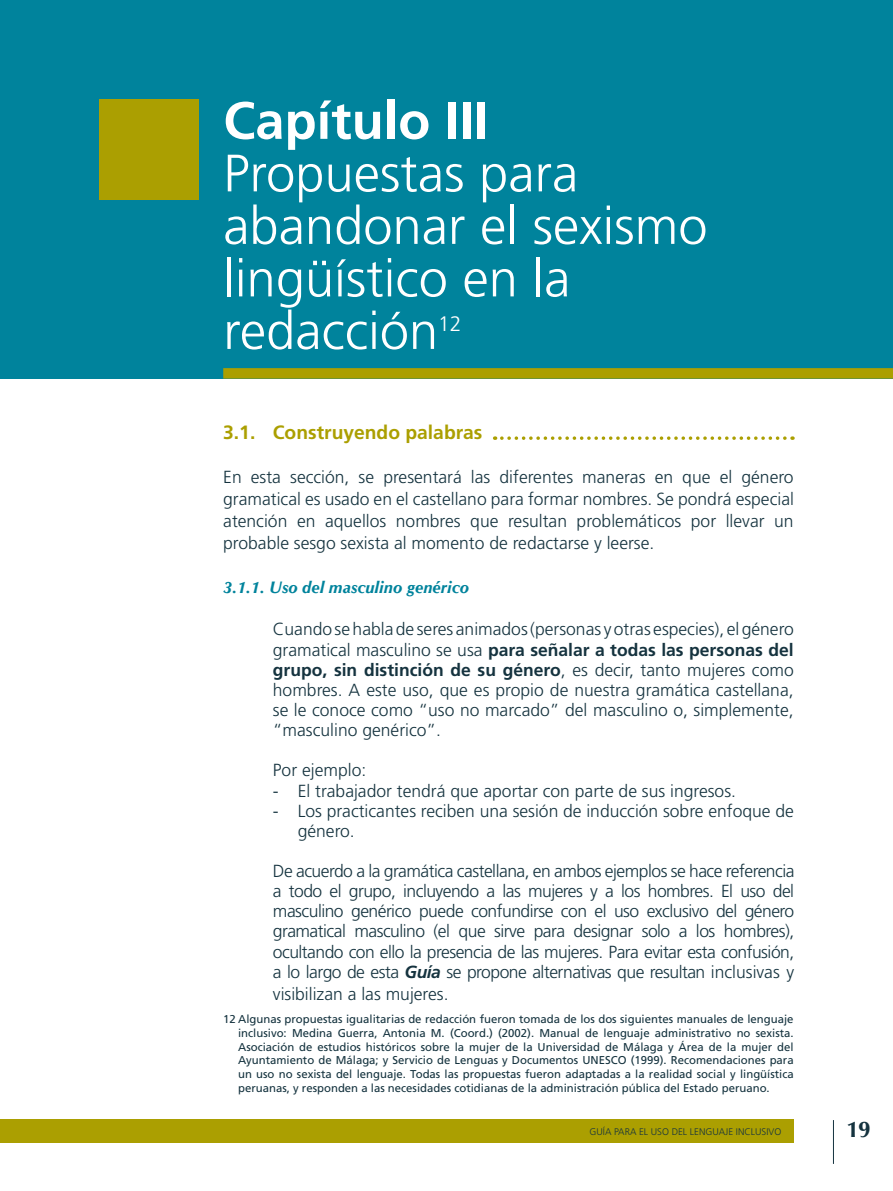
<style>
.page{position:relative;width:893px;height:1191px;background:#fff}
.page>*{position:absolute;margin:0;border:0;box-sizing:border-box;transform-origin:0 0}
.t1{font:300 52.5px/52.5px "Frutiger LT Std";color:#fff}
.t2{font:700 52.5px "Frutiger LT Std";color:#fff}
.t3{font:700 22.75px "CG Omega";color:#15333f}
.t4{font:300 21px "Frutiger LT Std";color:#fff}
.t5{font:700 19.25px "Frutiger LT Std";color:#ab9f01}
.t6{font:300 17.5px/20.1px "Frutiger LT Std";color:#15333f;text-align:justify}
.t7{font:italic 700 16.62px "CG Omega";color:#00839c}
.t8{font:11.38px/13.7px "Frutiger LT Std";color:#15333f;text-align:justify}
.t9{font:300 9.62px "Frutiger LT Std";color:#15333f}
.s1{font-weight:700}
.s2{font-weight:700;font-style:italic}
</style>
<div class="page">
<hr style="left:833px;top:1120px;width:1px;height:43px;background:#15333f">
<div style="left:0;top:1119px;width:794px;height:24px;background:#ab9f01"></div>
<div style="left:0;top:0;width:893px;height:378px;background:#00839c"></div>
<div style="left:223px;top:368px;width:670px;height:10px;background:#ab9f01"></div>
<div style="left:99px;top:99px;width:99px;height:101px;background:#ab9f01"></div>
<svg style="left:495px;top:436px;width:290px;height:4px"></svg>
<h1 class="t2" style="left:223px;top:90px;width:267px">Capítulo III</h1>
<h1 class="t1" style="left:223px;top:148px;width:486px">Propuestas para abandonar el sexismo lingüístico en la redacción</h1>
<p class="t4" style="left:438px;top:312px;width:25px">12</p>
<p class="t5" style="left:223px;top:421px;width:261px">3.1. Construyendo palabras</p>
<p class="t6" style="left:223px;top:466px;width:572px;line-height:21.9px">En esta sección, se presentará las diferentes maneras en que el género gramatical es usado en el castellano para formar nombres. Se pondrá especial atención en aquellos nombres que resultan problemáticos por llevar un probable sesgo sexista al momento de redactarse y leerse.</p>
<p class="t7" style="left:223px;top:578px;width:247px">3.1.1. Uso del masculino genérico</p>
<p class="t6" style="left:273px;top:619px;width:523px">Cuando sehabla de seres animados(personas y otras especies), elgénero gramatical masculino se usa <span class="s1">para señalar a todas las personas del grupo, sin distinción de su género</span>, es decir, tanto mujeres como hombres. A este uso, que es propio de nuestra gramática castellana, se le conoce como “uso no marcado” del masculino o, simplemente, “masculino genérico”.</p>
<p class="t6" style="left:273px;top:760px;width:95px">Por ejemplo:</p>
<p class="t6" style="left:273px;top:780px;width:465px">- El trabajador tendrá que aportar con parte de sus ingresos.</p>
<p class="t6" style="left:298px;top:801px;width:498px;text-indent:-25px">- Los practicantes reciben una sesión de inducción sobre enfoque de género.</p>
<p class="t6" style="left:273px;top:861px;width:523px">De acuerdo a la gramática castellana, en ambos ejemplos se hace referencia a todo el grupo, incluyendo a las mujeres y a los hombres. El uso del masculino genérico puede confundirse con el uso exclusivo del género gramatical masculino (el que sirve para designar solo a los hombres), ocultando con ello la presencia de las mujeres. Para evitar esta confusión, a lo largo de esta <span class="s2">Guía</span> se propone alternativas que resultan inclusivas y</p>
<p class="t6" style="left:273px;top:983px;width:177px">visibilizan a las mujeres.</p>
<p class="t8" style="left:238px;top:1012px;width:557px;text-indent:-15px">12 Algunas propuestas igualitarias de redacción fueron tomada de los dos siguientes manuales de lenguaje inclusivo: Medina Guerra, Antonia M. (Coord.) (2002). Manual de lenguaje administrativo no sexista.<br>Asociación de estudios históricos sobre la mujer de la Universidad de Málaga y Área de la mujer del Ayuntamiento de Málaga; y Servicio de Lenguas y Documentos UNESCO (1999). Recomendaciones para un uso no sexista del lenguaje. Todas las propuestas fueron adaptadas a la realidad social y lingüística peruanas, y responden a las necesidades cotidianas de la administración pública del Estado peruano.</p>
<p class="t9" style="left:589px;top:1126px;width:193px">GUÍA PARA EL USO DEL LENGUAJE INCLUSIVO</p>
<h2 class="t3" style="left:846px;top:1115px;width:27px">19</h2>
<p class="t9" style="left:542px;top:1126px;width:193px">GUÍA PARA EL USO DEL LENGUAJE INCLUSIVO</p>
</div>
